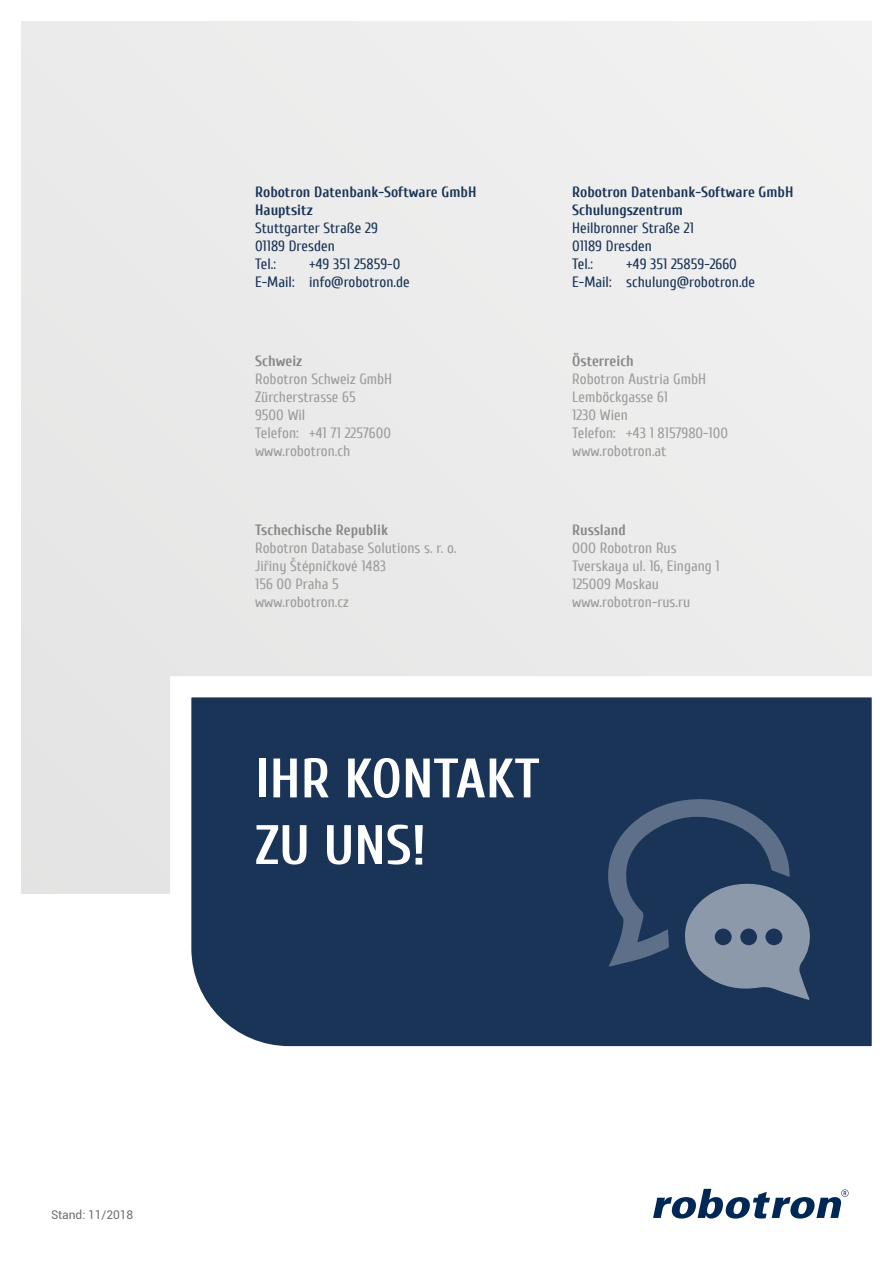
<style>
.page{position:relative;width:893px;height:1263px;background:#fff}
.page>*{position:absolute;margin:0;border:0;box-sizing:border-box;transform-origin:0 0}
.t1{font:700 55.5px/66.6px "Cuprum";color:#fff}
.t2{font:15px/18px "Cuprum";color:#9d9d9c}
.t3{font:15px/18px "Cuprum";color:#1a3457}
.t4{font:700 15px/18px "Cuprum";color:#1a3457}
.t5{font:700 15px "Cuprum";color:#878787}
.t6{font:12px "Roboto";letter-spacing:-.005em;color:#706f6f}
</style>
<div class="page">
<div style="left:21px;top:21px;width:851px;height:872px;background:#ebebeb"></div>
<svg style="left:159px;top:676px;width:713px;height:371px;background:#384e6c"></svg>
<svg style="left:653px;top:1189px;width:196px;height:29px"></svg>
<svg style="left:608px;top:799px;width:202px;height:201px;background:#415773"></svg>
<p class="t4" style="left:255px;top:183px;width:223px">Robotron Datenbank-Software GmbH<br>Hauptsitz</p>
<p class="t3" style="left:255px;top:219px;width:124px">Stuttgarter Straße 29<br>01189 Dresden<br>Tel.:</p>
<p class="t3" style="left:255px;top:255px;width:156px;text-indent:54px">+49 351 25859-0<br>E-Mail: info@robotron.de</p>
<p class="t5" style="left:255px;top:352px;width:49px">Schweiz</p>
<p class="t2" style="left:255px;top:370px;width:139px">Robotron Schweiz GmbH<br>Zürcherstrasse 65<br>9500 Wil<br>Telefon: +41 71 2257600 www.robotron.ch</p>
<p class="t5" style="left:255px;top:521px;width:134px">Tschechische Republik</p>
<p class="t2" style="left:255px;top:539px;width:203px">Robotron Database Solutions s. r. o.<br>Jiřiny Štépničkové 1483<br>156 00 Praha 5<br>www.robotron.cz</p>
<p class="t4" style="left:572px;top:183px;width:223px">Robotron Datenbank-Software GmbH<br>Schulungszentrum</p>
<p class="t3" style="left:572px;top:219px;width:123px">Heilbronner Straße 21<br>01189 Dresden<br>Tel.:</p>
<p class="t3" style="left:572px;top:255px;width:184px;text-indent:54px">+49 351 25859-2660<br>E-Mail: schulung@robotron.de</p>
<p class="t5" style="left:572px;top:352px;width:63px">Österreich</p>
<p class="t2" style="left:572px;top:370px;width:157px">Robotron Austria GmbH<br>Lemböckgasse 61<br>1230 Wien<br>Telefon: +43 1 8157980-100 www.robotron.at</p>
<p class="t5" style="left:572px;top:521px;width:55px">Russland</p>
<p class="t2" style="left:572px;top:539px;width:149px">OOO Robotron Rus<br>Tverskaya ul. 16, Eingang 1<br>125009 Moskau www.robotron-rus.ru</p>
<h1 class="t1" style="left:255px;top:745px;width:286px">IHR KONTAKT<br>ZU UNS!</h1>
<p class="t6" style="left:51px;top:1206px;width:84px">Stand: 11/2018</p>
</div>
